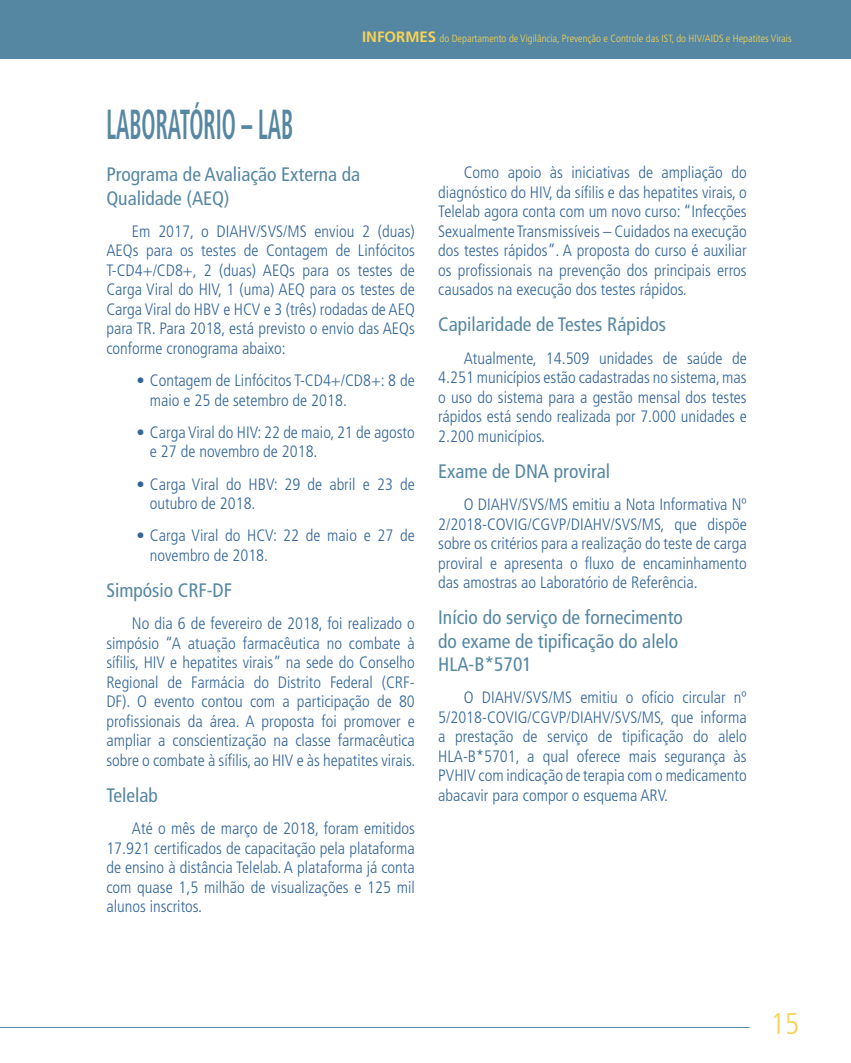
<style>
.page{position:relative;width:851px;height:1063px;background:#fff}
.page>*{position:absolute;margin:0;border:0;box-sizing:border-box;transform-origin:0 0}
.t1{font:700 condensed 42px "Frutiger LT Std";color:#5687a2;scale:.52 1}
.t2{font:300 condensed 30px "Frutiger LT Std";color:#f6d257}
.t3{font:condensed 19.5px/23.4px "Frutiger LT Std";color:#5687a2}
.t4{font:300 condensed 16.5px/19.5px "Frutiger LT Std";color:#369;text-align:justify}
.t5{font:300 condensed 10.5px "Frutiger LT Std";color:#f6d257}
.s1{font-weight:700;font-stretch:normal;font-size:15px}
</style>
<div class="page">
<div style="left:0;top:0;width:850px;height:58px;background:#5687a2"></div>
<hr style="left:0;top:1027px;width:749px;height:1px;background:#5687a2">
<div style="left:0;top:0;width:21px;height:59px;background:#5687a2"></div>
<h1 class="t1" style="left:106px;top:100px;width:361px">LABORATÓRIO – LAB</h1>
<p class="t5" style="left:362px;top:32px;width:431px"><span class="s1">INFORMES</span> do Departamento de Vigilância, Prevenção e Controle das IST, do HIV/AIDS e Hepatites Virais</p>
<p class="t3" style="left:106px;top:163px;width:255px">Programa de Avaliação Externa da<br>Qualidade (AEQ)</p>
<p class="t4" style="left:106px;top:222px;width:310px;text-indent:26px">Em 2017, o DIAHV/SVS/MS enviou 2 (duas)<br>AEQs para os testes de Contagem de Linfócitos T-CD4+/CD8+, 2 (duas) AEQs para os testes de Carga Viral do HIV, 1 (uma) AEQ para os testes de Carga Viral do HBV e HCV e 3 (três) rodadas de AEQ para TR. Para 2018, está previsto o envio das AEQs conforme cronograma abaixo:</p>
<p class="t4" style="left:150px;top:371px;width:266px;text-indent:-13px">• Contagem de Linfócitos T-CD4+/CD8+: 8 de maio e 25 de setembro de 2018.</p>
<p class="t4" style="left:150px;top:423px;width:266px;text-indent:-13px">• Carga Viral do HIV: 22 de maio, 21 de agosto e 27 de novembro de 2018.</p>
<p class="t4" style="left:150px;top:474px;width:266px;text-indent:-13px">• Carga Viral do HBV: 29 de abril e 23 de outubro de 2018.</p>
<p class="t4" style="left:150px;top:526px;width:266px;text-indent:-13px">• Carga Viral do HCV: 22 de maio e 27 de novembro de 2018.</p>
<p class="t3" style="left:106px;top:579px;width:127px">Simpósio CRF-DF</p>
<p class="t4" style="left:106px;top:614px;width:310px;text-indent:26px">No dia 6 de fevereiro de 2018, foi realizado o simpósio “A atuação farmacêutica no combate à sífilis, HIV e hepatites virais” na sede do Conselho Regional de Farmácia do Distrito Federal (CRF-DF). O evento contou com a participação de 80 profissionais da área. A proposta foi promover e ampliar a conscientização na classe farmacêutica sobre o combate à sífilis, ao HIV e às hepatites virais.</p>
<p class="t3" style="left:106px;top:784px;width:53px">Telelab</p>
<p class="t4" style="left:106px;top:819px;width:310px;text-indent:26px">Até o mês de março de 2018, foram emitidos 17.921 certificados de capacitação pela plataforma de ensino à distância Telelab. A plataforma já conta com quase 1,5 milhão de visualizações e 125 mil alunos inscritos.</p>
<p class="t4" style="left:438px;top:163px;width:310px;text-indent:26px">Como apoio às iniciativas de ampliação do diagnóstico do HIV, da sífilis e das hepatites virais, o Telelab agora conta com um novo curso: “Infecções Sexualmente Transmissíveis – Cuidados na execução dos testes rápidos”. A proposta do curso é auxiliar os profissionais na prevenção dos principais erros causados na execução dos testes rápidos.</p>
<p class="t3" style="left:438px;top:313px;width:229px">Capilaridade de Testes Rápidos</p>
<p class="t4" style="left:438px;top:348px;width:310px;text-indent:26px">Atualmente, 14.509 unidades de saúde de 4.251 municípios estão cadastradas no sistema, mas o uso do sistema para a gestão mensal dos testes rápidos está sendo realizada por 7.000 unidades e 2.200 municípios.</p>
<p class="t3" style="left:438px;top:459px;width:173px">Exame de DNA proviral</p>
<p class="t4" style="left:438px;top:495px;width:310px;text-indent:26px">O DIAHV/SVS/MS emitiu a Nota Informativa Nº 2/2018-COVIG/CGVP/DIAHV/SVS/MS, que dispõe sobre os critérios para a realização do teste de carga proviral e apresenta o fluxo de encaminhamento das amostras ao Laboratório de Referência.</p>
<p class="t3" style="left:438px;top:606px;width:246px">Início do serviço de fornecimento do exame de tipificação do alelo<br>HLA-B*5701</p>
<p class="t4" style="left:438px;top:688px;width:310px;text-indent:26px">O DIAHV/SVS/MS emitiu o ofício circular nº 5/2018-COVIG/CGVP/DIAHV/SVS/MS, que informa a prestação de serviço de tipificação do alelo HLA-B*5701, a qual oferece mais segurança às PVHIV com indicação de terapia com o medicamento abacavir para compor o esquema ARV.</p>
<h2 class="t2" style="left:770px;top:1007px;width:30px">15</h2>
</div>
